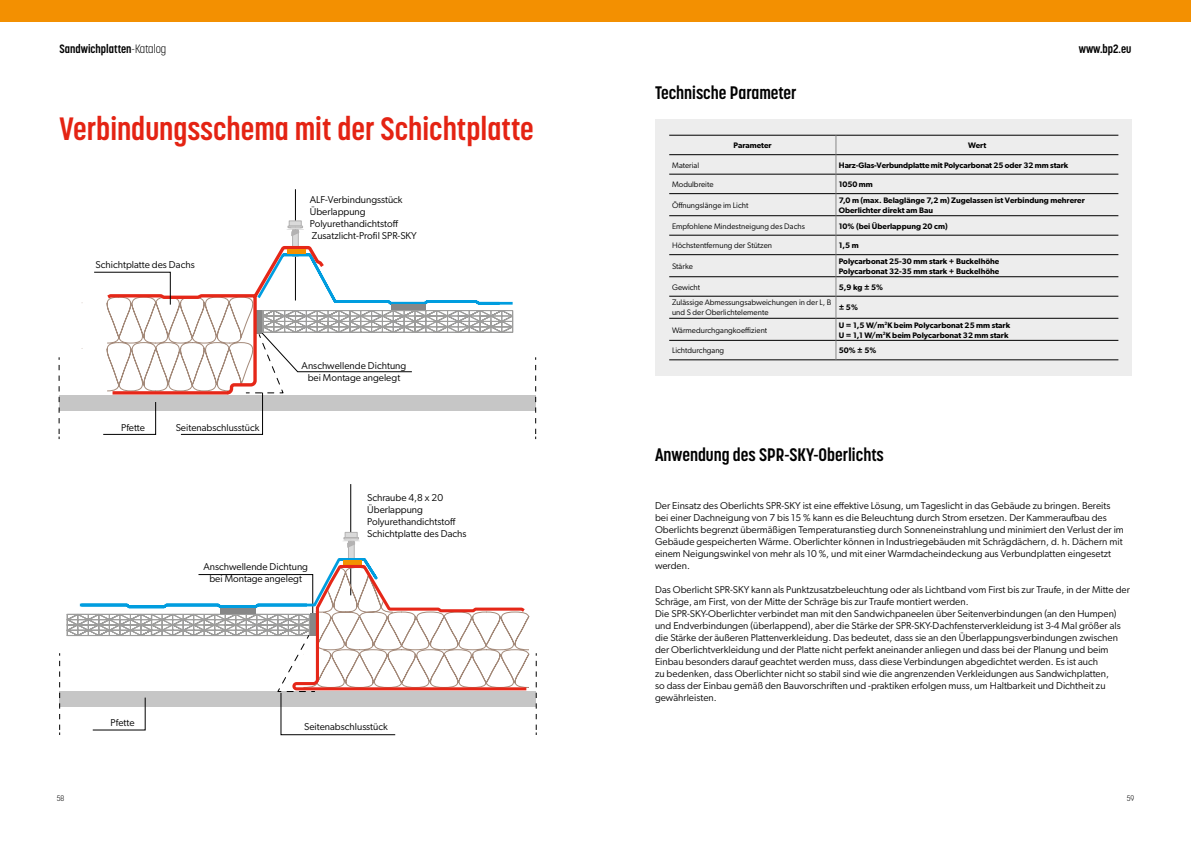
<style>
.page{position:relative;width:1191px;height:842px;background:#fff}
.page>*{position:absolute;margin:0;border:0;box-sizing:border-box;transform-origin:0 0}
.t1{font:700 32px "Korolev Condensed";color:#e42313}
.t2{font:700 18px "Korolev Condensed";color:#000}
.t3{font:700 12px "Korolev Condensed";color:#000}
.t4{font:10px/12px "Gibson";color:#0a0a0a}
.t5{font:10px/12px "Gibson";color:#000;text-align:center}
.t6{font:600 8px/10px "Gibson";color:#000}
.t7{font:8px/10px "Gibson";color:#000}
.t8{font:300 8px "Korolev Condensed";color:#000}
.s1{font-weight:300}
</style>
<div class="page">
<div style="left:0;top:0;width:1191px;height:22px;background:#f39001"></div>
<div style="left:655px;top:119px;width:476px;height:257px;background:#ededed"></div>
<hr style="left:669px;top:135px;width:167px;height:1px;background:#000">
<hr style="left:669px;top:155px;width:167px;height:1px;background:#000">
<hr style="left:669px;top:174px;width:167px;height:1px;background:#000">
<hr style="left:669px;top:193px;width:167px;height:1px;background:#000">
<hr style="left:669px;top:216px;width:167px;height:1px;background:#000">
<hr style="left:669px;top:235px;width:167px;height:1px;background:#000">
<hr style="left:669px;top:254px;width:167px;height:1px;background:#000">
<hr style="left:669px;top:277px;width:167px;height:1px;background:#000">
<hr style="left:669px;top:296px;width:167px;height:1px;background:#000">
<hr style="left:669px;top:318px;width:167px;height:1px;background:#000">
<hr style="left:669px;top:340px;width:167px;height:1px;background:#000">
<hr style="left:669px;top:360px;width:167px;height:1px;background:#000">
<hr style="left:836px;top:135px;width:282px;height:1px;background:#000">
<hr style="left:836px;top:155px;width:282px;height:1px;background:#000">
<hr style="left:836px;top:174px;width:282px;height:1px;background:#000">
<hr style="left:836px;top:193px;width:282px;height:1px;background:#000">
<hr style="left:836px;top:216px;width:282px;height:1px;background:#000">
<hr style="left:836px;top:235px;width:282px;height:1px;background:#000">
<hr style="left:836px;top:254px;width:282px;height:1px;background:#000">
<hr style="left:836px;top:277px;width:282px;height:1px;background:#000">
<hr style="left:836px;top:296px;width:282px;height:1px;background:#000">
<hr style="left:836px;top:318px;width:282px;height:1px;background:#000">
<hr style="left:836px;top:340px;width:282px;height:1px;background:#000">
<hr style="left:836px;top:360px;width:282px;height:1px;background:#000">
<svg style="left:835px;top:135px;width:1px;height:225px"></svg>
<hr style="left:295px;top:189px;width:1px;height:111px;background:#000">
<hr style="left:350px;top:484px;width:1px;height:111px;background:#000">
<svg style="left:289px;top:221px;width:12px;height:5px"></svg>
<svg style="left:292px;top:236px;width:6px;height:7px"></svg>
<svg style="left:287px;top:226px;width:17px;height:10px"></svg>
<div style="left:59px;top:395px;width:476px;height:15px;background:#c6c6c6"></div>
<svg style="left:59px;top:357px;width:1px;height:82px"></svg>
<svg style="left:535px;top:357px;width:1px;height:82px"></svg>
<svg style="left:81px;top:243px;width:434px;height:192px"></svg>
<svg style="left:345px;top:532px;width:12px;height:5px"></svg>
<svg style="left:348px;top:548px;width:6px;height:9px"></svg>
<svg style="left:343px;top:537px;width:17px;height:11px"></svg>
<div style="left:60px;top:691px;width:476px;height:15px;background:#c6c6c6"></div>
<svg style="left:59px;top:653px;width:1px;height:82px"></svg>
<svg style="left:536px;top:653px;width:1px;height:82px"></svg>
<svg style="left:66px;top:557px;width:464px;height:178px"></svg>
<p class="t3" style="left:60px;top:42px;width:108px">Sandwichplatten<span class="s1">-Katalog</span></p>
<p class="t3" style="left:1078px;top:42px;width:54px">www.bp2.eu</p>
<h1 class="t1" style="left:60px;top:110px;width:475px">Verbindungsschema mit der Schichtplatte</h1>
<p class="t5" style="left:95px;top:258px;width:101px">Schichtplatte des Dachs</p>
<p class="t5" style="left:121px;top:421px;width:26px">Pfette</p>
<p class="t5" style="left:176px;top:421px;width:85px">Seitenabschlusstück</p>
<p class="t5" style="left:310px;top:193px;width:108px;text-align:left">ALF-Verbindungsstück<br>Überlappung<br>Polyurethandichtstoff<br>Zusatzlicht-Profil SPR-SKY</p>
<p class="t5" style="left:302px;top:360px;width:106px">Anschwellende Dichtung bei Montage angelegt</p>
<p class="t5" style="left:367px;top:491px;width:101px;text-align:left">Schraube 4,8 x 20<br>Überlappung<br>Polyurethandichtstoff<br>Schichtplatte des Dachs</p>
<p class="t5" style="left:111px;top:716px;width:26px">Pfette</p>
<p class="t5" style="left:203px;top:561px;width:106px">Anschwellende Dichtung bei Montage angelegt</p>
<p class="t5" style="left:304px;top:721px;width:85px">Seitenabschlusstück</p>
<h2 class="t2" style="left:655px;top:82px;width:143px">Technische Parameter</h2>
<p class="t6" style="left:733px;top:140px;width:40px">Parameter</p>
<p class="t6" style="left:968px;top:140px;width:20px">Wert</p>
<p class="t7" style="left:672px;top:160px;width:29px">Material</p>
<p class="t6" style="left:838px;top:160px;width:231px">Harz-Glas-Verbundplatte mit Polycarbonat 25 oder 32 mm stark</p>
<p class="t7" style="left:672px;top:179px;width:43px">Modulbreite</p>
<p class="t6" style="left:838px;top:179px;width:35px">1050 mm</p>
<p class="t7" style="left:672px;top:200px;width:78px">Öffnungslänge im Licht</p>
<p class="t6" style="left:838px;top:195px;width:247px">7,0 m (max. Belaglänge 7,2 m) Zugelassen ist Verbindung mehrerer<br>Oberlichter direkt am Bau</p>
<p class="t7" style="left:672px;top:221px;width:134px">Empfohlene Mindestneigung des Dachs</p>
<p class="t6" style="left:838px;top:221px;width:110px">10% (bei Überlappung 20 cm)</p>
<p class="t7" style="left:672px;top:240px;width:102px">Höchstentfernung der Stützen</p>
<p class="t6" style="left:838px;top:240px;width:21px">1,5 m</p>
<p class="t7" style="left:672px;top:261px;width:22px">Stärke</p>
<p class="t6" style="left:838px;top:256px;width:162px">Polycarbonat 25-30 mm stark + Buckelhöhe<br>Polycarbonat 32-35 mm stark + Buckelhöhe</p>
<p class="t7" style="left:672px;top:282px;width:30px">Gewicht</p>
<p class="t6" style="left:838px;top:282px;width:46px">5,9 kg ± 5%</p>
<p class="t7" style="left:672px;top:298px;width:161px">Zulässige Abmessungsabweichungen in der L, B und S der Oberlichtelemente</p>
<p class="t6" style="left:838px;top:302px;width:21px">± 5%</p>
<p class="t7" style="left:672px;top:325px;width:97px">Wärmedurchgangkoeffizient</p>
<p class="t6" style="left:838px;top:320px;width:173px">U = 1,5 W/m<sup>2</sup>K beim Polycarbonat 25 mm stark<br>U = 1,1 W/m<sup>2</sup>K beim Polycarbonat 32 mm stark</p>
<p class="t7" style="left:672px;top:345px;width:54px">Lichtdurchgang</p>
<p class="t6" style="left:838px;top:345px;width:39px">50% ± 5%</p>
<h2 class="t2" style="left:655px;top:444px;width:230px">Anwendung des SPR-SKY-Oberlichts</h2>
<p class="t4" style="left:655px;top:500px;width:470px">Der Einsatz des Oberlichts SPR-SKY ist eine effektive Lösung, um Tageslicht in das Gebäude zu bringen. Bereits bei einer Dachneigung von 7 bis 15 % kann es die Beleuchtung durch Strom ersetzen. Der Kammeraufbau des Oberlichts begrenzt übermäßigen Temperaturanstieg durch Sonneneinstrahlung und minimiert den Verlust der im Gebäude gespeicherten Wärme. Oberlichter können in Industriegebäuden mit Schrägdächern, d. h. Dächern mit einem Neigungswinkel von mehr als 10 %, und mit einer Warmdacheindeckung aus Verbundplatten eingesetzt werden.</p>
<p class="t4" style="left:655px;top:584px;width:476px">Das Oberlicht SPR-SKY kann als Punktzusatzbeleuchtung oder als Lichtband vom First bis zur Traufe, in der Mitte der Schräge, am First, von der Mitte der Schräge bis zur Traufe montiert werden.<br>Die SPR-SKY-Oberlichter verbindet man mit den Sandwichpaneelen über Seitenverbindungen (an den Humpen) und Endverbindungen (überlappend), aber die Stärke der SPR-SKY-Dachfensterverkleidung ist 3-4 Mal größer als die Stärke der äußeren Plattenverkleidung. Das bedeutet, dass sie an den Überlappungsverbindungen zwischen der Oberlichtverkleidung und der Platte nicht perfekt aneinander anliegen und dass bei der Planung und beim Einbau besonders darauf geachtet werden muss, dass diese Verbindungen abgedichtet werden. Es ist auch<br>zu bedenken, dass Oberlichter nicht so stabil sind wie die angrenzenden Verkleidungen aus Sandwichplatten,<br>so dass der Einbau gemäß den Bauvorschriften und -praktiken erfolgen muss, um Haltbarkeit und Dichtheit zu gewährleisten.</p>
<p class="t8" style="left:57px;top:794px;width:9px">58</p>
<p class="t8" style="left:1126px;top:794px;width:9px">59</p>
</div>
